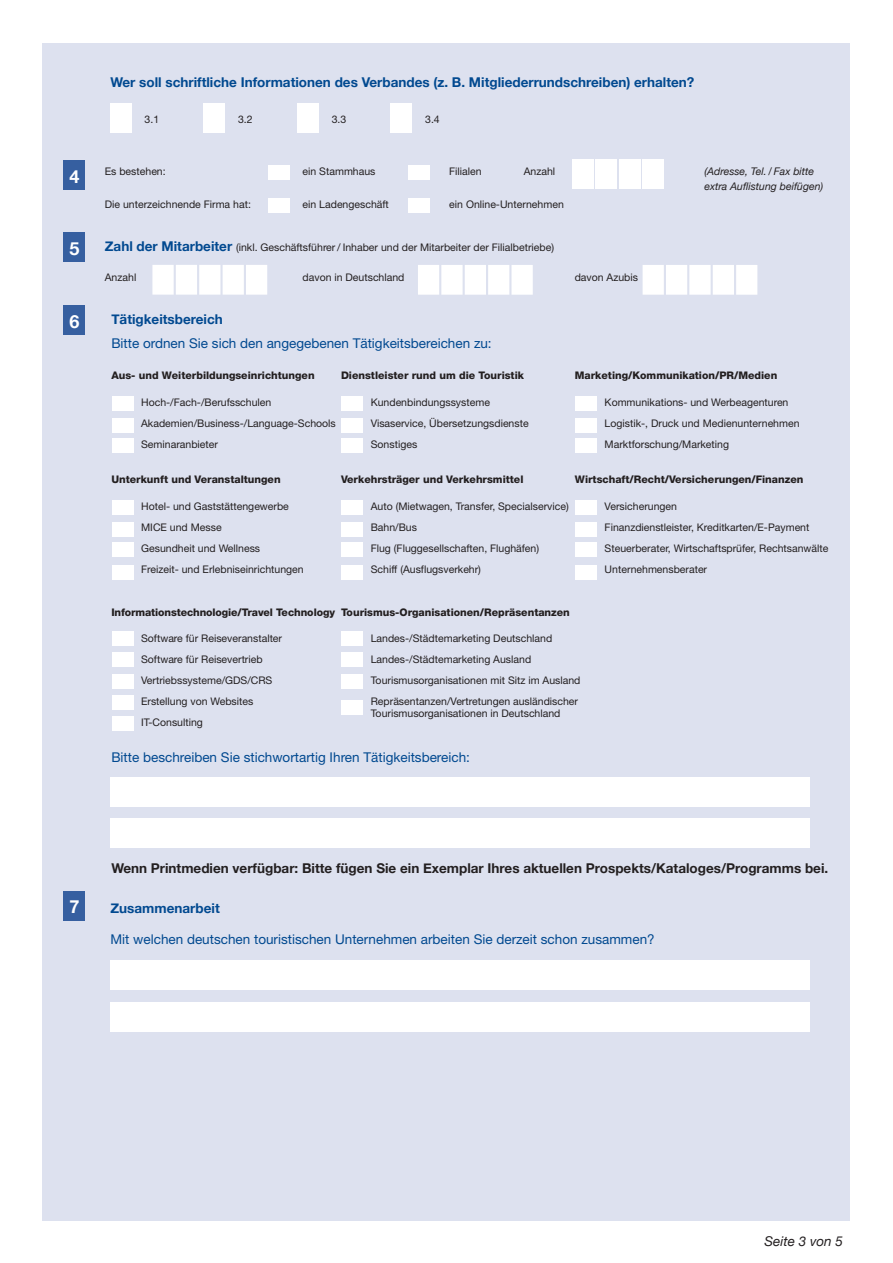
<style>
.page{position:relative;width:893px;height:1263px;background:#fff}
.page>*{position:absolute;margin:0;border:0;box-sizing:border-box;transform-origin:0 0}
.t1{font:700 18px "Helvetica Neue";color:#fff}
.t2{font:13.5px "Helvetica Neue";color:#014990}
.t3{font:700 13.5px "Helvetica Neue";color:#014990}
.t4{font:700 13.5px "Helvetica Neue";color:#231f20}
.t5{font:italic 13.5px "Helvetica Neue";color:#231f20}
.t6{font:10.5px "Helvetica Neue";color:#231f20}
.t7{font:800 10.5px "Helvetica Neue";color:#231f20}
.t8{font:italic 10.5px/14.2px "Helvetica Neue";color:#231f20}
.s1{font-weight:700;font-size:13.5px;color:#014990}
</style>
<div class="page">
<div style="left:43px;top:43px;width:807px;height:1177px;background:#dde1ef"></div>
<div style="left:111px;top:103px;width:21px;height:30px;background:#fff"></div>
<div style="left:297px;top:103px;width:21px;height:30px;background:#fff"></div>
<div style="left:203px;top:103px;width:22px;height:30px;background:#fff"></div>
<div style="left:391px;top:103px;width:21px;height:30px;background:#fff"></div>
<div style="left:64px;top:891px;width:21px;height:30px;background:#365fa0"></div>
<div style="left:64px;top:232px;width:21px;height:30px;background:#365fa0"></div>
<div style="left:64px;top:160px;width:21px;height:30px;background:#365fa0"></div>
<div style="left:268px;top:165px;width:22px;height:14px;background:#fff"></div>
<div style="left:268px;top:198px;width:22px;height:15px;background:#fff"></div>
<div style="left:409px;top:165px;width:21px;height:14px;background:#fff"></div>
<div style="left:409px;top:198px;width:21px;height:15px;background:#fff"></div>
<div style="left:572px;top:159px;width:22px;height:29px;background:#fff"></div>
<div style="left:596px;top:159px;width:21px;height:29px;background:#fff"></div>
<div style="left:619px;top:159px;width:21px;height:29px;background:#fff"></div>
<div style="left:643px;top:159px;width:21px;height:29px;background:#fff"></div>
<div style="left:152px;top:265px;width:22px;height:30px;background:#fff"></div>
<div style="left:176px;top:265px;width:21px;height:30px;background:#fff"></div>
<div style="left:199px;top:265px;width:21px;height:30px;background:#fff"></div>
<div style="left:223px;top:265px;width:21px;height:30px;background:#fff"></div>
<div style="left:246px;top:265px;width:21px;height:30px;background:#fff"></div>
<div style="left:418px;top:265px;width:21px;height:30px;background:#fff"></div>
<div style="left:441px;top:265px;width:22px;height:30px;background:#fff"></div>
<div style="left:465px;top:265px;width:21px;height:30px;background:#fff"></div>
<div style="left:488px;top:265px;width:21px;height:30px;background:#fff"></div>
<div style="left:511px;top:265px;width:22px;height:30px;background:#fff"></div>
<div style="left:643px;top:265px;width:21px;height:30px;background:#fff"></div>
<div style="left:666px;top:265px;width:21px;height:30px;background:#fff"></div>
<div style="left:689px;top:265px;width:22px;height:30px;background:#fff"></div>
<div style="left:713px;top:265px;width:21px;height:30px;background:#fff"></div>
<div style="left:736px;top:265px;width:21px;height:30px;background:#fff"></div>
<div style="left:112px;top:438px;width:21px;height:15px;background:#fff"></div>
<div style="left:112px;top:418px;width:21px;height:15px;background:#fff"></div>
<div style="left:112px;top:396px;width:21px;height:15px;background:#fff"></div>
<div style="left:342px;top:438px;width:21px;height:15px;background:#fff"></div>
<div style="left:342px;top:418px;width:21px;height:15px;background:#fff"></div>
<div style="left:342px;top:396px;width:21px;height:15px;background:#fff"></div>
<div style="left:576px;top:438px;width:21px;height:15px;background:#fff"></div>
<div style="left:576px;top:418px;width:21px;height:15px;background:#fff"></div>
<div style="left:576px;top:396px;width:21px;height:15px;background:#fff"></div>
<div style="left:112px;top:542px;width:21px;height:15px;background:#fff"></div>
<div style="left:112px;top:522px;width:21px;height:15px;background:#fff"></div>
<div style="left:112px;top:500px;width:21px;height:15px;background:#fff"></div>
<div style="left:342px;top:542px;width:21px;height:15px;background:#fff"></div>
<div style="left:342px;top:522px;width:21px;height:15px;background:#fff"></div>
<div style="left:342px;top:500px;width:21px;height:15px;background:#fff"></div>
<div style="left:576px;top:542px;width:21px;height:15px;background:#fff"></div>
<div style="left:576px;top:522px;width:21px;height:15px;background:#fff"></div>
<div style="left:576px;top:500px;width:21px;height:15px;background:#fff"></div>
<div style="left:112px;top:565px;width:21px;height:15px;background:#fff"></div>
<div style="left:342px;top:565px;width:21px;height:15px;background:#fff"></div>
<div style="left:576px;top:565px;width:21px;height:15px;background:#fff"></div>
<div style="left:112px;top:674px;width:21px;height:15px;background:#fff"></div>
<div style="left:112px;top:652px;width:21px;height:15px;background:#fff"></div>
<div style="left:112px;top:630px;width:21px;height:15px;background:#fff"></div>
<div style="left:342px;top:674px;width:21px;height:15px;background:#fff"></div>
<div style="left:342px;top:652px;width:21px;height:15px;background:#fff"></div>
<div style="left:342px;top:630px;width:21px;height:15px;background:#fff"></div>
<div style="left:112px;top:695px;width:21px;height:15px;background:#fff"></div>
<div style="left:342px;top:700px;width:21px;height:15px;background:#fff"></div>
<div style="left:112px;top:716px;width:21px;height:15px;background:#fff"></div>
<div style="left:111px;top:960px;width:699px;height:30px;background:#fff"></div>
<div style="left:111px;top:1002px;width:699px;height:30px;background:#fff"></div>
<div style="left:64px;top:305px;width:21px;height:30px;background:#365fa0"></div>
<div style="left:111px;top:818px;width:699px;height:29px;background:#fff"></div>
<div style="left:111px;top:777px;width:699px;height:30px;background:#fff"></div>
<h1 class="t1" style="left:69px;top:165px;width:12px">4</h1>
<h1 class="t1" style="left:69px;top:237px;width:12px">5</h1>
<h1 class="t1" style="left:69px;top:310px;width:12px">6</h1>
<p class="t3" style="left:111px;top:74px;width:585px">Wer soll schriftliche Informationen des Verbandes (z. B. Mitgliederrundschreiben) erhalten?</p>
<p class="t6" style="left:145px;top:116px;width:16px">3.1</p>
<p class="t6" style="left:238px;top:116px;width:16px">3.2</p>
<p class="t6" style="left:332px;top:116px;width:16px">3.3</p>
<p class="t6" style="left:425px;top:116px;width:16px">3.4</p>
<p class="t6" style="left:105px;top:168px;width:62px">Es bestehen:</p>
<p class="t6" style="left:303px;top:168px;width:74px">ein Stammhaus</p>
<p class="t6" style="left:449px;top:168px;width:34px">Filialen</p>
<p class="t6" style="left:524px;top:168px;width:33px">Anzahl</p>
<p class="t8" style="left:704px;top:164px;width:120px">(Adresse, Tel. / Fax bitte extra Auflistung beifügen)</p>
<p class="t6" style="left:105px;top:200px;width:148px">Die unterzeichnende Firma hat:</p>
<p class="t6" style="left:303px;top:200px;width:88px">ein Ladengeschäft</p>
<p class="t6" style="left:449px;top:200px;width:116px">ein Online-Unternehmen</p>
<p class="t6" style="left:105px;top:244px;width:451px"><span class="s1">Zahl der Mitarbeiter</span> (inkl. Geschäftsführer / Inhaber und der Mitarbeiter der Filialbetriebe)</p>
<p class="t6" style="left:105px;top:274px;width:33px">Anzahl</p>
<p class="t6" style="left:303px;top:274px;width:103px">davon in Deutschland</p>
<p class="t6" style="left:575px;top:274px;width:65px">davon Azubis</p>
<p class="t3" style="left:111px;top:310px;width:113px">Tätigkeitsbereich</p>
<p class="t2" style="left:111px;top:338px;width:382px">Bitte ordnen Sie sich den angegebenen Tätigkeitsbereichen zu:</p>
<p class="t7" style="left:111px;top:372px;width:205px">Aus- und Weiterbildungseinrichtungen</p>
<p class="t7" style="left:341px;top:372px;width:185px">Dienstleister rund um die Touristik</p>
<p class="t7" style="left:575px;top:372px;width:204px">Marketing/Kommunikation/PR/Medien</p>
<p class="t6" style="left:141px;top:398px;width:132px">Hoch-/Fach-/Berufsschulen</p>
<p class="t6" style="left:371px;top:398px;width:121px">Kundenbindungssysteme</p>
<p class="t6" style="left:605px;top:398px;width:185px">Kommunikations- und Werbeagenturen</p>
<p class="t6" style="left:141px;top:419px;width:196px">Akademien/Business-/Language-Schools</p>
<p class="t6" style="left:371px;top:419px;width:159px">Visaservice, Übersetzungsdienste</p>
<p class="t6" style="left:605px;top:419px;width:196px">Logistik-, Druck und Medienunternehmen</p>
<p class="t6" style="left:141px;top:440px;width:78px">Seminaranbieter</p>
<p class="t6" style="left:371px;top:440px;width:48px">Sonstiges</p>
<p class="t6" style="left:605px;top:440px;width:126px">Marktforschung/Marketing</p>
<p class="t7" style="left:111px;top:476px;width:171px">Unterkunft und Veranstaltungen</p>
<p class="t7" style="left:341px;top:476px;width:184px">Verkehrsträger und Verkehrsmittel</p>
<p class="t7" style="left:575px;top:476px;width:230px">Wirtschaft/Recht/Versicherungen/Finanzen</p>
<p class="t6" style="left:141px;top:502px;width:149px">Hotel- und Gaststättengewerbe</p>
<p class="t6" style="left:371px;top:502px;width:199px">Auto (Mietwagen, Transfer, Specialservice)</p>
<p class="t6" style="left:605px;top:502px;width:74px">Versicherungen</p>
<p class="t6" style="left:141px;top:523px;width:82px">MICE und Messe</p>
<p class="t6" style="left:371px;top:523px;width:48px">Bahn/Bus</p>
<p class="t6" style="left:605px;top:523px;width:206px">Finanzdienstleister, Kreditkarten/E-Payment</p>
<p class="t6" style="left:141px;top:544px;width:121px">Gesundheit und Wellness</p>
<p class="t6" style="left:371px;top:544px;width:170px">Flug (Fluggesellschaften, Flughäfen)</p>
<p class="t6" style="left:605px;top:544px;width:225px">Steuerberater, Wirtschaftsprüfer, Rechtsanwälte</p>
<p class="t6" style="left:141px;top:565px;width:164px">Freizeit- und Erlebniseinrichtungen</p>
<p class="t6" style="left:371px;top:565px;width:112px">Schiff (Ausflugsverkehr)</p>
<p class="t6" style="left:605px;top:565px;width:104px">Unternehmensberater</p>
<p class="t7" style="left:111px;top:608px;width:460px">Informationstechnologie/Travel Technology Tourismus-Organisationen/Repräsentanzen</p>
<p class="t6" style="left:141px;top:635px;width:142px">Software für Reiseveranstalter</p>
<p class="t6" style="left:371px;top:635px;width:183px">Landes-/Städtemarketing Deutschland</p>
<p class="t6" style="left:141px;top:656px;width:123px">Software für Reisevertrieb</p>
<p class="t6" style="left:371px;top:656px;width:162px">Landes-/Städtemarketing Ausland</p>
<p class="t6" style="left:141px;top:677px;width:133px">Vertriebssysteme/GDS/CRS</p>
<p class="t6" style="left:371px;top:677px;width:211px">Tourismusorganisationen mit Sitz im Ausland</p>
<p class="t6" style="left:141px;top:698px;width:114px">Erstellung von Websites</p>
<p class="t6" style="left:371px;top:698px;width:209px">Repräsentanzen/Vertretungen ausländischer</p>
<p class="t6" style="left:141px;top:719px;width:63px">IT-Consulting</p>
<p class="t6" style="left:371px;top:709px;width:191px">Tourismusorganisationen in Deutschland</p>
<p class="t2" style="left:111px;top:753px;width:360px">Bitte beschreiben Sie stichwortartig Ihren Tätigkeitsbereich:</p>
<h1 class="t1" style="left:69px;top:896px;width:12px">7</h1>
<p class="t4" style="left:111px;top:860px;width:718px">Wenn Printmedien verfügbar: Bitte fügen Sie ein Exemplar Ihres aktuellen Prospekts/Kataloges/Programms bei.</p>
<p class="t3" style="left:111px;top:900px;width:111px">Zusammenarbeit</p>
<p class="t2" style="left:111px;top:935px;width:546px">Mit welchen deutschen touristischen Unternehmen arbeiten Sie derzeit schon zusammen?</p>
<p class="t5" style="left:764px;top:1233px;width:80px">Seite 3 von 5</p>
</div>
